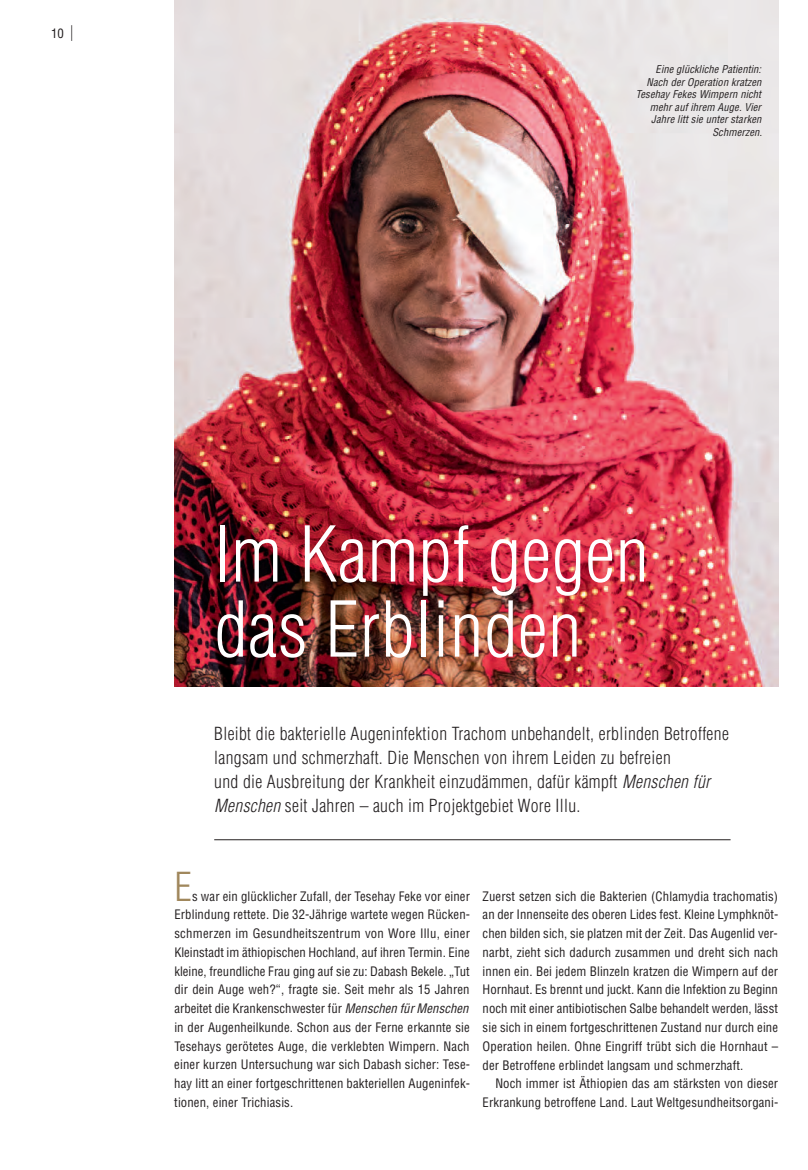
<style>
.page{position:relative;width:808px;height:1170px;background:#fff}
.page>*{position:absolute;margin:0;border:0;box-sizing:border-box;transform-origin:0 0}
.t1{font:300 condensed 75px/75px "Helvetica";letter-spacing:.01em;color:#fff}
.t2{font:300 condensed 39px "Helvetica";color:#a0875c}
.t3{font:300 condensed 17.7px/24px "Helvetica";letter-spacing:.02em;color:#231f20}
.t4{font:condensed 12.75px/18.8px "Helvetica";letter-spacing:.01em;color:#231f20;text-align:justify}
.t5{font:italic condensed 10.5px/12.5px "Helvetica";letter-spacing:.01em;color:#231f20;text-align:right}
.s1{font-size:15.75px}
.s2{font-style:italic}
</style>
<div class="page">
<img style="left:175px;top:0;width:603px;height:686px">
<hr style="left:214px;top:839px;width:516px;height:1px;background:#231f20">
<p class="t4" style="left:51px;top:24px;width:23px">10 <span class="s1">|</span></p>
<p class="t5" style="left:636px;top:63px;width:128px">Eine glückliche Patientin:<br>Nach der Operation kratzen<br>Tesehay Fekes Wimpern nicht mehr auf ihrem Auge. Vier<br>Jahre litt sie unter starken<br>Schmerzen.</p>
<h1 class="t1" style="left:214px;top:518px;width:436px">Im Kampf gegen das Erblinden</h1>
<p class="t3" style="left:214px;top:721px;width:516px">Bleibt die bakterielle Augeninfektion Trachom unbehandelt, erblinden Betroffene langsam und schmerzhaft. Die Menschen von ihrem Leiden zu befreien<br>und die Ausbreitung der Krankheit einzudämmen, dafür kämpft <span class="s2">Menschen für Menschen</span> seit Jahren – auch im Projektgebiet Wore Illu.</p>
<h2 class="t2" style="left:174px;top:864px;width:19px">E</h2>
<p class="t4" style="left:174px;top:886px;width:297px;text-indent:18px">s war ein glücklicher Zufall, der Tesehay Feke vor einer Erblindung rettete. Die 32-Jährige wartete wegen Rücken&shy;schmerzen im Gesundheitszentrum von Wore Illu, einer Kleinstadt im äthiopischen Hochland, auf ihren Termin. Eine kleine, freundliche Frau ging auf sie zu: Dabash Bekele. „Tut dir dein Auge weh?“, fragte sie. Seit mehr als 15 Jahren arbeitet die Krankenschwester für <span class="s2">Menschen für Menschen </span>in der Augenheilkunde. Schon aus der Ferne erkannte sie Tesehays gerötetes Auge, die verklebten Wimpern. Nach einer kurzen Untersuchung war sich Dabash sicher: Tese&shy;hay litt an einer fortgeschrittenen bakteriellen Augeninfek&shy;tionen, einer Trichiasis.</p>
<p class="t4" style="left:483px;top:886px;width:297px">Zuerst setzen sich die Bakterien (Chlamydia trachomatis) an der Innenseite des oberen Lides fest. Kleine Lymphknöt&shy;chen bilden sich, sie platzen mit der Zeit. Das Augenlid ver&shy;narbt, zieht sich dadurch zusammen und dreht sich nach innen ein. Bei jedem Blinzeln kratzen die Wimpern auf der Hornhaut. Es brennt und juckt. Kann die Infektion zu Beginn noch mit einer antibiotischen Salbe behandelt werden, lässt sie sich in einem fortgeschrittenen Zustand nur durch eine Operation heilen. Ohne Eingriff trübt sich die Hornhaut – der Betroffene erblindet langsam und schmerzhaft.</p>
<p class="t4" style="left:483px;top:1074px;width:297px;text-align:right">Noch immer ist Äthiopien das am stärksten von dieser<br>Erkrankung betroffene Land. Laut Weltgesundheitsorgani-</p>
</div>
